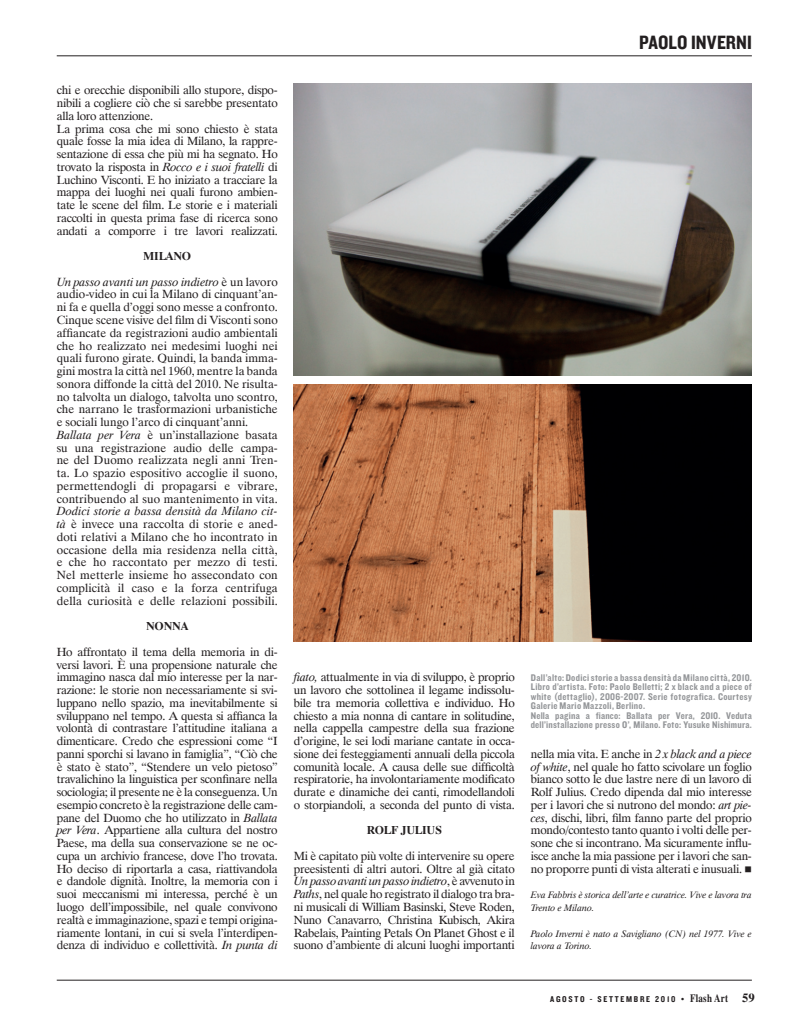
<style>
.page{position:relative;width:798px;height:1032px;background:#fff}
.page>*{position:absolute;margin:0;border:0;box-sizing:border-box;transform-origin:0 0}
.t1{font:20px "Knockout 50 Welterweight";color:#231f20}
.t2{font:11.88px/12.8px "Dutch 801 TL";color:#231f20;text-align:justify}
.t3{font:11.88px/12.8px "Dutch 801 TL";letter-spacing:-.02em;color:#231f20}
.t4{font:italic 11.88px/25.5px "Dutch 801 TL";color:#231f20;text-align:center}
.t5{font:700 11.88px "Dutch 801 TL";letter-spacing:-.02em;color:#231f20}
.t6{font:10px/9.4px "Knockout 50 Welterweight";letter-spacing:.025em;color:#939598}
.t7{font:italic 9.38px/12.8px "Dutch 801 TL";color:#231f20}
.t8{font:8.75px "Knockout 50 Welterweight";letter-spacing:.2em;color:#231f20}
.s1{font-style:italic}
.s2{font-weight:700;font-style:normal}
.s3{font-style:normal}
.s4{font-family:"Times";font-weight:700}
.s5{font-family:"Times";font-weight:700;font-size:11.25px}
.s6{font-family:"Dutch 801 TL";font-weight:700;font-size:12.5px}
</style>
<div class="page">
<hr style="left:57px;top:56px;width:694px;height:1px;background:#231f20">
<hr style="left:57px;top:979px;width:694px;height:1px;background:#231f20">
<img style="left:294px;top:384px;width:457px;height:257px">
<img style="left:294px;top:83px;width:457px;height:292px">
<p class="t3" style="left:57px;top:84px;width:222px">chi e orecchie disponibili allo stupore, dispo&shy;nibili a cogliere ciò che si sarebbe presentato alla loro attenzione.<br>La prima cosa che mi sono chiesto è stata quale fosse la mia idea di Milano, la rappre&shy;sentazione di essa che più mi ha segnato. Ho trovato la risposta in <span class="s1">Rocco e i suoi fratelli</span> di Luchino Visconti. E ho iniziato a tracciare la mappa dei luoghi nei quali furono ambien&shy;tate le scene del film. Le storie e i materiali raccolti in questa prima fase di ricerca sono andati a comporre i tre lavori realizzati.</p>
<p class="t4" style="left:57px;top:243px;width:222px"><span class="s2">MILANO<br></span>Un passo avanti un passo indietro <span class="s3">è un lavoro</span></p>
<p class="t2" style="left:57px;top:288px;width:222px;text-align:left">audio-video in cui la Milano di cinquant’an&shy;ni fa e quella d’oggi sono messe a confronto.<br>Cinque scene visive del film di Visconti sono affiancate da registrazioni audio ambientali che ho realizzato nei medesimi luoghi nei quali furono girate. Quindi, la banda imma&shy;gini mostra la città nel 1960, mentre la banda sonora diffonde la città del 2010. Ne risulta&shy;no talvolta un dialogo, talvolta uno scontro, che narrano le trasformazioni urbanistiche e sociali lungo l’arco di cinquant’anni.<br><span class="s1">Ballata per Vera</span> è un’installazione basata su una registrazione audio delle campa&shy;ne del Duomo realizzata negli anni Tren&shy;ta. Lo spazio espositivo accoglie il suono, permettendogli di propagarsi e vibrare, contribuendo al suo mantenimento in vita.</p>
<p class="t2" style="left:57px;top:504px;width:222px"><span class="s1">Dodici storie a bassa densità da Milano cit&shy;tà</span> è invece una raccolta di storie e aned&shy;doti relativi a Milano che ho incontrato in occasione della mia residenza nella città, e che ho raccontato per mezzo di testi.<br>Nel metterle insieme ho assecondato con complicità il caso e la forza centrifuga della curiosità e delle relazioni possibili.</p>
<p class="t5" style="left:146px;top:618px;width:44px">NONNA</p>
<p class="t2" style="left:57px;top:645px;width:222px">Ho affrontato il tema della memoria in di&shy;versi lavori. È una propensione naturale che immagino nasca dal mio interesse per la nar&shy;razione: le storie non necessariamente si svi&shy;luppano nello spazio, ma inevitabilmente si sviluppano nel tempo. A questa si affianca la volontà di contrastare l’attitudine italiana a dimenticare. Credo che espressioni come “I panni sporchi si lavano in famiglia”, “Ciò che è stato è stato”, “Stendere un velo pietoso” travalichino la linguistica per sconfinare nella sociologia; il presente ne è la conseguenza. Un esempio concreto è la registrazione delle cam&shy;pane del Duomo che ho utilizzato in <span class="s1">Ballata per Vera</span>. Appartiene alla cultura del nostro Paese, ma della sua conservazione se ne oc&shy;cupa un archivio francese, dove l’ho trovata.<br>Ho deciso di riportarla a casa, riattivandola e dandole dignità. Inoltre, la memoria con i suoi meccanismi mi interessa, perché è un luogo dell’impossibile, nel quale convivono realtà e immaginazione, spazi e tempi origina&shy;riamente lontani, in cui si svela l’interdipen&shy;denza di individuo e collettività. <span class="s1">In punta di</span></p>
<p class="t2" style="left:294px;top:670px;width:222px"><span class="s1">fiato,</span> attualmente in via di sviluppo, è proprio un lavoro che sottolinea il legame indissolu&shy;bile tra memoria collettiva e individuo. Ho chiesto a mia nonna di cantare in solitudine, nella cappella campestre della sua frazione d’origine, le sei lodi mariane cantate in occa&shy;sione dei festeggiamenti annuali della piccola comunità locale. A causa delle sue difficoltà respiratorie, ha involontariamente modificato durate e dinamiche dei canti, rimodellandoli o storpiandoli, a seconda del punto di vista.</p>
<p class="t5" style="left:366px;top:822px;width:77px">ROLF JULIUS</p>
<p class="t2" style="left:294px;top:849px;width:222px">Mi è capitato più volte di intervenire su opere preesistenti di altri autori. Oltre al già citato <span class="s1">Un passo avanti un passo indietro</span>, è avvenuto in <span class="s1">Paths</span>, nel quale ho registrato il dialogo tra bra&shy;ni musicali di William Basinski, Steve Roden, Nuno Canavarro, Christina Kubisch, Akira Rabelais, Painting Petals On Planet Ghost e il suono d’ambiente di alcuni luoghi importanti</p>
<h1 class="t1" style="left:639px;top:35px;width:114px">PAOLO INVERNI</h1>
<p class="t6" style="left:530px;top:673px;width:222px">Dall’alto: Dodici storie a bassa densità da Milano città, 2010.<br>Libro d’artista. Foto: Paolo Belletti; 2 x black and a piece of white (dettaglio), 2006-2007. Serie fotografica. Courtesy Galerie Mario Mazzoli, Berlino.<br>Nella pagina a fianco: Ballata per Vera, 2010. Veduta dell’installazione presso O’, Milano. Foto: Yusuke Nishimura.</p>
<p class="t2" style="left:530px;top:747px;width:222px">nella mia vita. E anche in <span class="s1">2 x black and a piece of white</span>, nel quale ho fatto scivolare un foglio bianco sotto le due lastre nere di un lavoro di Rolf Julius. Credo dipenda dal mio interesse per i lavori che si nutrono del mondo: <span class="s1">art pie&shy;ces</span>, dischi, libri, film fanno parte del proprio mondo/contesto tanto quanto i volti delle per&shy;sone che si incontrano. Ma sicuramente influ&shy;isce anche la mia passione per i lavori che san&shy;no proporre punti di vista alterati e inusuali.</p>
<p class="t7" style="left:530px;top:888px;width:222px">Eva Fabbris è storica dell’arte e curatrice. Vive e lavora tra<br>Trento e Milano.</p>
<p class="t7" style="left:530px;top:926px;width:222px">Paolo Inverni è nato a Savigliano (CN) nel 1977. Vive e lavora a Torino.</p>
<p class="t8" style="left:550px;top:995px;width:206px">AGOSTO - SETTEMBRE 2010 <span class="s4">•</span> <span class="s5">Flash Art</span> <span class="s6">59</span></p>
</div>
